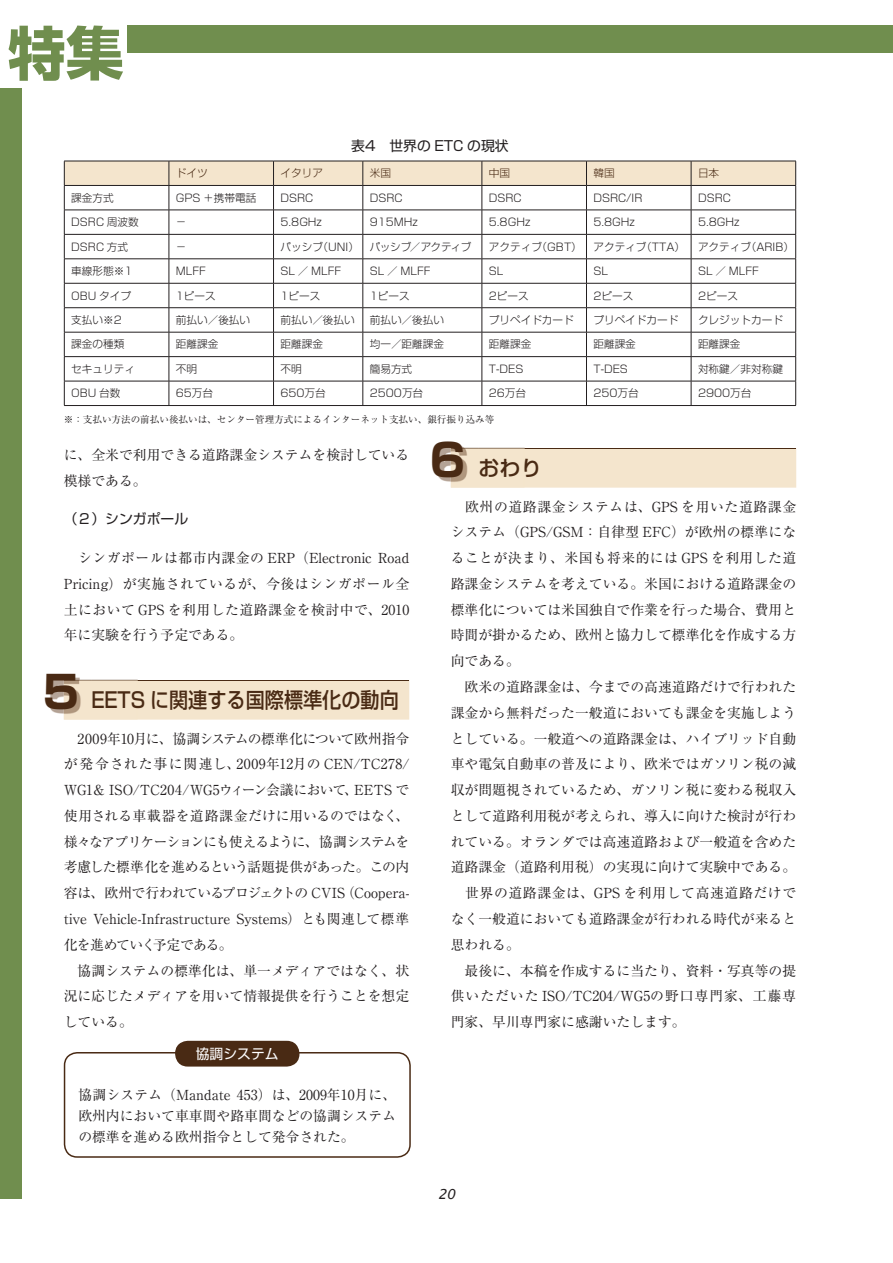
<style>
.page{position:relative;width:893px;height:1263px;background:#fff}
.page>*{position:absolute;margin:0;border:0;box-sizing:border-box;transform-origin:0 0}
.t1{font:500 21.3px "Shin Go Pro";color:#492a14;scale:.9 1}
.t2{font:500 21.3px "Shin Go Pro";color:#492a14}
.t3{font:13.8px/25.8px "Ryumin Pro";color:#231f20}
.t4{font:13.8px "Shin Go Pro";color:#231f20}
.t5{font:13.8px "Shin Go Pro";color:#fff}
.t6{font:italic 13.8px "Lucida Sans";color:#231f20}
.t7{font:300 10.65px "Shin Go Pro";color:#231f20}
.t8{font:300 10.65px "Shin Go Pro";color:#492a14}
.t9{font:9.6px "Ryumin Pro";color:#231f20}
.s1{font-weight:700;font-size:44.7px}
</style>
<div class="page">
<svg style="left:9px;top:26px;width:114px;height:55px"></svg>
<div style="left:129px;top:26px;width:764px;height:27px;background:#708e4e"></div>
<div style="left:0;top:89px;width:21px;height:1110px;background:#708e4e"></div>
<img style="left:49px;top:677px;width:89px;height:42px">
<svg style="left:64px;top:680px;width:345px;height:40px"></svg>
<img style="left:91px;top:680px;width:47px;height:1px">
<svg style="left:64px;top:161px;width:732px;height:244px"></svg>
<hr style="left:64px;top:405px;width:732px;height:1px;background:#231f20">
<img style="left:436px;top:445px;width:89px;height:42px">
<svg style="left:451px;top:448px;width:345px;height:40px"></svg>
<img style="left:478px;top:448px;width:47px;height:1px">
<div style="left:64px;top:1052px;width:347px;height:106px;border:2px solid #492a14;border-radius:13px"></div>
<div style="left:175px;top:1041px;width:124px;height:25px;background:#492a14;border-radius:13px"></div>
<p class="t4" style="left:351px;top:134px;width:159px">表4　世界の ETC の現状</p>
<p class="t8" style="left:176px;top:164px;width:33px">ドｲツ</p>
<p class="t8" style="left:280px;top:164px;width:44px">ｲﾀリｱ</p>
<p class="t8" style="left:370px;top:164px;width:23px">米国</p>
<p class="t8" style="left:489px;top:164px;width:23px">中国</p>
<p class="t8" style="left:593px;top:164px;width:23px">韓国</p>
<p class="t8" style="left:698px;top:164px;width:23px">日本</p>
<p class="t7" style="left:71px;top:189px;width:44px">課金方式</p>
<p class="t7" style="left:176px;top:189px;width:82px">GPS ＋携帯電話</p>
<p class="t7" style="left:280px;top:189px;width:34px">DSRC</p>
<p class="t7" style="left:370px;top:189px;width:34px">DSRC</p>
<p class="t7" style="left:489px;top:189px;width:34px">DSRC</p>
<p class="t7" style="left:593px;top:189px;width:51px">DSRC/IR</p>
<p class="t7" style="left:698px;top:189px;width:34px">DSRC</p>
<p class="t7" style="left:71px;top:213px;width:69px">DSRC 周波数</p>
<p class="t7" style="left:176px;top:213px;width:12px">－</p>
<p class="t7" style="left:280px;top:213px;width:43px">5.8GHz</p>
<p class="t7" style="left:370px;top:213px;width:50px">915MHz</p>
<p class="t7" style="left:489px;top:213px;width:43px">5.8GHz</p>
<p class="t7" style="left:593px;top:213px;width:43px">5.8GHz</p>
<p class="t7" style="left:698px;top:213px;width:43px">5.8GHz</p>
<p class="t7" style="left:71px;top:238px;width:58px">DSRC 方式</p>
<p class="t7" style="left:176px;top:238px;width:12px">－</p>
<p class="t7" style="left:280px;top:238px;width:192px">パッシブ（UNI） パッシブ／ｱクティブ</p>
<p class="t7" style="left:489px;top:238px;width:307px">ｱクティブ（GBT） ｱクティブ（TTA） ｱクティブ（ARIB）</p>
<p class="t7" style="left:71px;top:262px;width:63px">車線形態※1</p>
<p class="t7" style="left:176px;top:262px;width:32px">MLFF</p>
<p class="t7" style="left:280px;top:262px;width:62px">SL ／ MLFF</p>
<p class="t7" style="left:370px;top:262px;width:62px">SL ／ MLFF</p>
<p class="t7" style="left:489px;top:262px;width:16px">SL</p>
<p class="t7" style="left:593px;top:262px;width:16px">SL</p>
<p class="t7" style="left:698px;top:262px;width:62px">SL ／ MLFF</p>
<p class="t7" style="left:71px;top:287px;width:61px">OBU ﾀｲプ</p>
<p class="t7" style="left:176px;top:287px;width:41px">1ピース</p>
<p class="t7" style="left:280px;top:287px;width:41px">1ピース</p>
<p class="t7" style="left:370px;top:287px;width:41px">1ピース</p>
<p class="t7" style="left:489px;top:287px;width:41px">2ピース</p>
<p class="t7" style="left:593px;top:287px;width:41px">2ピース</p>
<p class="t7" style="left:698px;top:287px;width:41px">2ピース</p>
<p class="t7" style="left:71px;top:311px;width:52px">支払い※2</p>
<p class="t7" style="left:176px;top:311px;width:76px">前払い／後払い</p>
<p class="t7" style="left:280px;top:311px;width:76px">前払い／後払い</p>
<p class="t7" style="left:370px;top:311px;width:76px">前払い／後払い</p>
<p class="t7" style="left:489px;top:311px;width:87px">プリペｲドカード</p>
<p class="t7" style="left:593px;top:311px;width:87px">プリペｲドカード</p>
<p class="t7" style="left:698px;top:311px;width:87px">クレジットカード</p>
<p class="t7" style="left:71px;top:336px;width:55px">課金の種類</p>
<p class="t7" style="left:176px;top:336px;width:44px">距離課金</p>
<p class="t7" style="left:280px;top:336px;width:44px">距離課金</p>
<p class="t7" style="left:370px;top:336px;width:76px">均一／距離課金</p>
<p class="t7" style="left:489px;top:336px;width:44px">距離課金</p>
<p class="t7" style="left:593px;top:336px;width:44px">距離課金</p>
<p class="t7" style="left:698px;top:336px;width:44px">距離課金</p>
<p class="t7" style="left:71px;top:360px;width:65px">セキュリティ</p>
<p class="t7" style="left:176px;top:360px;width:23px">不明</p>
<p class="t7" style="left:280px;top:360px;width:23px">不明</p>
<p class="t7" style="left:370px;top:360px;width:44px">簡易方式</p>
<p class="t7" style="left:489px;top:360px;width:36px">T-DES</p>
<p class="t7" style="left:593px;top:360px;width:36px">T-DES</p>
<p class="t7" style="left:698px;top:360px;width:87px">対称鍵／非対称鍵</p>
<p class="t7" style="left:71px;top:385px;width:51px">OBU 台数</p>
<p class="t7" style="left:176px;top:385px;width:39px">65万台</p>
<p class="t7" style="left:280px;top:385px;width:47px">650万台</p>
<p class="t7" style="left:370px;top:385px;width:55px">2500万台</p>
<p class="t7" style="left:489px;top:385px;width:39px">26万台</p>
<p class="t7" style="left:593px;top:385px;width:47px">250万台</p>
<p class="t7" style="left:698px;top:385px;width:55px">2900万台</p>
<p class="t9" style="left:64px;top:411px;width:432px">※： 支払い方法の前払い後払いは、センター管理方式によるインターネット支払い、銀行振り込み等</p>
<p class="t2" style="left:430px;top:450px;width:114px"><span class="s1">6</span> おわり</p>
<p class="t3" style="left:451px;top:493px;width:347px">　欧州の道路課金システムは、GPS を用いた道路課金システム（GPS/GSM：自律型 EFC）が欧州の標準になることが決まり、米国も将来的には GPS を利用した道路課金システムを考えている。米国における道路課金の標準化については米国独自で作業を行った場合、費用と時間が掛かるため、欧州と協力して標準化を作成する方向である。<br>　欧米の道路課金は、今までの高速道路だけで行われた課金から無料だった一般道においても課金を実施しようとしている。一般道への道路課金は、ハイブリッド自動車や電気自動車の普及により、欧米ではガソリン税の減収が問題視されているため、ガソリン税に変わる税収入として道路利用税が考えられ、導入に向けた検討が行われている。オランダでは高速道路および一般道を含めた道路課金（道路利用税）の実現に向けて実験中である。　世界の道路課金は、GPS を利用して高速道路だけでなく一般道においても道路課金が行われる時代が来ると思われる。<br>　最後に、本稿を作成するに当たり、資料・写真等の提供いただいた ISO/TC204/WG5の野口専門家、工藤専門家、早川専門家に感謝いたします。</p>
<p class="t3" style="left:64px;top:441px;width:347px">に、全米で利用できる道路課金システムを検討している模様である。</p>
<p class="t4" style="left:64px;top:508px;width:126px">（２）シンガポール</p>
<p class="t3" style="left:64px;top:544px;width:347px;text-align:justify">　シンガポールは都市内課金の ERP（Electronic Road Pricing）が実施されているが、今後はシンガポール全土において GPS を利用した道路課金を検討中で、2010年に実験を行う予定である。</p>
<p class="t1" style="left:43px;top:682px;width:397px"><span class="s1">5</span> EETS に関連する国際標準化の動向</p>
<p class="t3" style="left:64px;top:725px;width:347px">　2009年10月に、協調システムの標準化について欧州指令が発令された事に関連し、2009年12月の CEN/TC278/<br>WG1＆ ISO/TC204/WG5ウィーン会議において、EETS で使用される車載器を道路課金だけに用いるのではなく、様々なアプリケーションにも使えるように、協調システムを考慮した標準化を進めるという話題提供があった。この内容は、欧州で行われているプロジェクトの CVIS（Coopera&shy;tive Vehicle-Infrastructure Systems）とも関連して標準化を進めていく予定である。<br>　協調システムの標準化は、単一メディアではなく、状況に応じたメディアを用いて情報提供を行うことを想定している。</p>
<p class="t5" style="left:196px;top:1042px;width:84px">協調システム</p>
<p class="t3" style="left:78px;top:1084px;width:319px;line-height:20.7px;text-align:justify">協調システム（Mandate 453）は、2009年10月に、欧州内において車車間や路車間などの協調システムの標準を進める欧州指令として発令された。</p>
<p class="t6" style="left:438px;top:1186px;width:19px">20</p>
</div>
